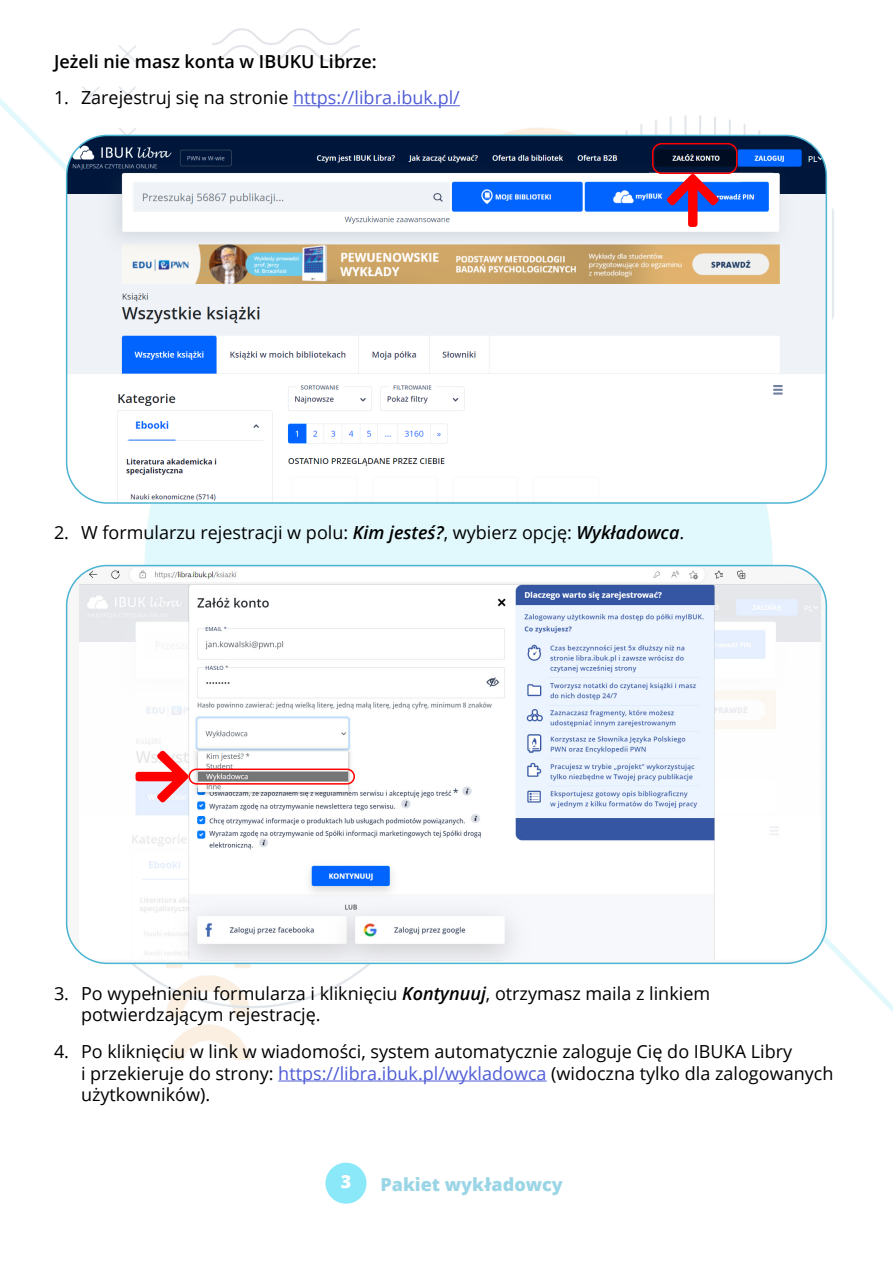
<style>
.page{position:relative;width:893px;height:1263px;background:#fff}
.page>*{position:absolute;margin:0;border:0;box-sizing:border-box;transform-origin:0 0}
.t1{font:18px/21.6px "Open Sans";color:#000}
.Styl_akapitowy_1{font:600 18px "Open Sans";color:#000}
.t2{font:800 18px "Open Sans";color:#4bb4d2}
.t3{font:800 18px "Open Sans";color:#fff}
.s1{color:#4f5cd6}
.s2{font-weight:600;font-style:italic}
</style>
<div class="page">
<img style="left:0;top:28px;width:893px;height:1031px">
<div style="left:325px;top:1162px;width:41px;height:42px;background:#8ae8f9;border-radius:50%"></div>
<hr style="left:293px;top:105px;width:167px;height:1px;background:#4f5cd6">
<img style="left:67px;top:135px;width:759px;height:368px">
<div style="left:66px;top:135px;width:761px;height:369px;border:2px solid #4bb4d2;border-radius:40px"></div>
<img style="left:67px;top:565px;width:759px;height:398px">
<div style="left:66px;top:565px;width:761px;height:399px;border:2px solid #4bb4d2;border-radius:41px"></div>
<div style="left:652px;top:143px;width:85px;height:31px;border:2px solid #f00;border-radius:9px"></div>
<div style="left:188px;top:768px;width:167px;height:17px;border:2px solid #f00;border-radius:7px"></div>
<svg style="left:667px;top:174px;width:52px;height:53px"></svg>
<svg style="left:136px;top:750px;width:53px;height:53px"></svg>
<hr style="left:278px;top:1080px;width:269px;height:1px;background:#4f5cd6">
<p class="Styl_akapitowy_1" style="left:54px;top:49px;width:324px">Jeżeli nie masz konta w IBUKU Librze:</p>
<p class="t1" style="left:54px;top:87px;width:407px">1. Zarejestruj się na stronie <span class="s1">https://libra.ibuk.pl/</span></p>
<p class="t1" style="left:54px;top:521px;width:632px">2. W formularzu rejestracji w polu: <span class="s2">Kim jesteś?</span>, wybierz opcję: <span class="s2">Wykładowca</span>.</p>
<p class="t1" style="left:81px;top:982px;width:631px;text-indent:-27px">3. Po wypełnieniu formularza i kliknięciu <span class="s2">Kontynuuj</span>, otrzymasz maila z linkiem potwierdzającym rejestrację.</p>
<p class="t1" style="left:81px;top:1040px;width:754px;text-indent:-27px">4. Po kliknięciu w link w wiadomości, system automatycznie zaloguje Cię do IBUKA Libry<br>i przekieruje do strony: <span class="s1">https://libra.ibuk.pl/wykladowca</span> (widoczna tylko dla zalogowanych użytkowników).</p>
<p class="t3" style="left:341px;top:1168px;width:12px">3</p>
<p class="t2" style="left:380px;top:1171px;width:184px">Pakiet wykładowcy</p>
</div>
